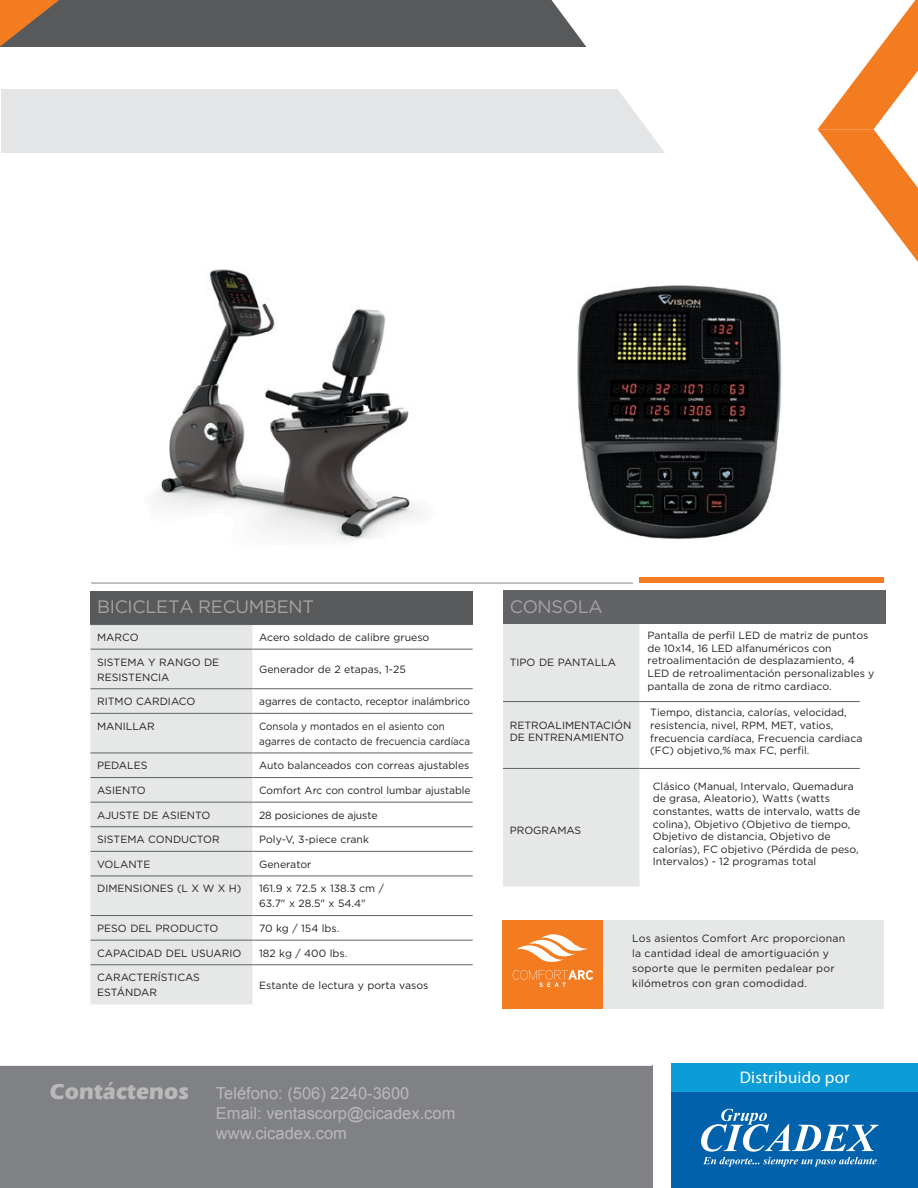
<style>
.page{position:relative;width:918px;height:1188px;background:#fff}
.page>*{position:absolute;margin:0;border:0;box-sizing:border-box;transform-origin:0 0}
.t1{font:18px "Gotham";letter-spacing:-.02em;color:#a9a2a4}
.t2{font:16.8px "Myriad Pro";letter-spacing:.015em;color:#fff}
.t3{font:16.5px/19.8px "Arial";color:#b9b9ba}
.t4{font:10.5px/12.6px "Gotham";color:#231f20}
.t5{font:10.5px/15px "Gotham";letter-spacing:.02em;color:#231f20}
.t6{font:10.5px/15px "Gotham";color:#231f20;scale:.93 1}
.t7{font:10.5px "Gotham";color:#231f20;scale:.96 1}
.s1{font-family:"Eras IT Cby BT";font-weight:700;font-size:22.5px}
</style>
<div class="page">
<hr style="left:91px;top:582px;width:542px;height:2px;background:#adafb2">
<div style="left:640px;top:577px;width:244px;height:6px;background:#f37c20"></div>
<img style="left:577px;top:285px;width:205px;height:254px">
<div style="left:503px;top:921px;width:100px;height:88px;background:#f37c20"></div>
<div style="left:603px;top:921px;width:281px;height:88px;background:#e6e7e7"></div>
<svg style="left:513px;top:970px;width:80px;height:17px"></svg>
<svg style="left:517px;top:934px;width:71px;height:28px"></svg>
<div style="left:90px;top:591px;width:383px;height:34px;background:#58595b"></div>
<div style="left:90px;top:625px;width:162px;height:379px;background:#e6e7e7"></div>
<hr style="left:90px;top:624px;width:162px;height:1px;background:#626366">
<hr style="left:252px;top:624px;width:221px;height:1px;background:#626366">
<hr style="left:90px;top:649px;width:162px;height:1px;background:#626366">
<hr style="left:252px;top:649px;width:221px;height:1px;background:#626366">
<hr style="left:90px;top:688px;width:162px;height:1px;background:#626366">
<hr style="left:252px;top:688px;width:221px;height:1px;background:#626366">
<hr style="left:90px;top:713px;width:162px;height:1px;background:#626366">
<hr style="left:252px;top:713px;width:221px;height:1px;background:#626366">
<hr style="left:90px;top:753px;width:162px;height:1px;background:#626366">
<hr style="left:252px;top:753px;width:221px;height:1px;background:#626366">
<hr style="left:90px;top:777px;width:162px;height:1px;background:#626366">
<hr style="left:252px;top:777px;width:221px;height:1px;background:#626366">
<hr style="left:90px;top:802px;width:162px;height:1px;background:#626366">
<hr style="left:252px;top:802px;width:221px;height:1px;background:#626366">
<hr style="left:90px;top:826px;width:162px;height:1px;background:#626366">
<hr style="left:252px;top:826px;width:221px;height:1px;background:#626366">
<hr style="left:90px;top:851px;width:162px;height:1px;background:#626366">
<hr style="left:252px;top:851px;width:221px;height:1px;background:#626366">
<hr style="left:90px;top:876px;width:162px;height:1px;background:#626366">
<hr style="left:252px;top:876px;width:221px;height:1px;background:#626366">
<hr style="left:90px;top:915px;width:162px;height:1px;background:#626366">
<hr style="left:252px;top:915px;width:221px;height:1px;background:#626366">
<hr style="left:90px;top:940px;width:162px;height:1px;background:#626366">
<hr style="left:252px;top:940px;width:221px;height:1px;background:#626366">
<hr style="left:90px;top:964px;width:162px;height:1px;background:#626366">
<hr style="left:252px;top:964px;width:221px;height:1px;background:#626366">
<div style="left:503px;top:590px;width:382px;height:34px;background:#626366"></div>
<div style="left:503px;top:624px;width:137px;height:263px;background:#e6e7e7"></div>
<hr style="left:503px;top:701px;width:137px;height:1px;background:#626366">
<hr style="left:640px;top:701px;width:220px;height:1px;background:#626366">
<hr style="left:503px;top:768px;width:137px;height:1px;background:#626366">
<hr style="left:640px;top:768px;width:220px;height:1px;background:#626366">
<div style="left:0;top:0;width:711px;height:47px;background:#58595b"></div>
<div style="left:1px;top:89px;width:703px;height:64px;background:#e4e5e6"></div>
<svg style="left:551px;top:0;width:160px;height:153px"></svg>
<svg style="left:818px;top:0;width:100px;height:262px"></svg>
<svg style="left:0;top:0;width:59px;height:47px"></svg>
<div style="left:0;top:1065px;width:652px;height:123px;background:#808184"></div>
<hr style="left:0;top:1064px;width:652px;height:2px;background:#fff">
<div style="left:672px;top:1064px;width:246px;height:124px;background:#0161aa"></div>
<div style="left:672px;top:1064px;width:246px;height:28px;background:#0c9cd8"></div>
<svg style="left:701px;top:1109px;width:178px;height:58px"></svg>
<img style="left:153px;top:269px;width:267px;height:273px">
<h1 class="t1" style="left:97px;top:595px;width:218px">BICICLETA RECUMBENT</h1>
<p class="t4" style="left:97px;top:631px;width:43px">MARCO</p>
<p class="t4" style="left:259px;top:631px;width:172px">Acero soldado de calibre grueso</p>
<p class="t4" style="left:97px;top:654px;width:124px;line-height:15px">SISTEMA Y RANGO DE<br>RESISTENCIA</p>
<p class="t4" style="left:259px;top:663px;width:148px">Generador de 2 etapas, 1-25</p>
<p class="t4" style="left:97px;top:695px;width:100px">RITMO CARDIACO</p>
<p class="t7" style="left:259px;top:695px;width:221px">agarres de contacto, receptor inalámbrico</p>
<p class="t4" style="left:97px;top:720px;width:59px">MANILLAR</p>
<p class="t6" style="left:259px;top:718px;width:228px">Consola y montados en el asiento con agarres de contacto de frecuencia cardíaca</p>
<p class="t4" style="left:97px;top:759px;width:52px">PEDALES</p>
<p class="t4" style="left:259px;top:759px;width:212px">Auto balanceados con correas ajustables</p>
<p class="t4" style="left:97px;top:784px;width:50px">ASIENTO</p>
<p class="t4" style="left:259px;top:784px;width:213px">Comfort Arc con control lumbar ajustable</p>
<p class="t4" style="left:97px;top:808px;width:115px">AJUSTE DE ASIENTO</p>
<p class="t4" style="left:259px;top:808px;width:120px">28 posiciones de ajuste</p>
<p class="t4" style="left:97px;top:833px;width:124px">SISTEMA CONDUCTOR</p>
<p class="t4" style="left:259px;top:833px;width:111px">Poly-V, 3-piece crank</p>
<p class="t4" style="left:97px;top:858px;width:55px">VOLANTE</p>
<p class="t4" style="left:259px;top:858px;width:54px">Generator</p>
<p class="t4" style="left:97px;top:882px;width:146px">DIMENSIONES (L X W X H)</p>
<p class="t4" style="left:259px;top:881px;width:126px;line-height:15px">161.9 x 72.5 x 138.3 cm /<br>63.7" x 28.5" x 54.4"</p>
<p class="t4" style="left:97px;top:922px;width:123px">PESO DEL PRODUCTO</p>
<p class="t4" style="left:259px;top:922px;width:82px">70 kg / 154 lbs.</p>
<p class="t4" style="left:97px;top:946px;width:146px">CAPACIDAD DEL USUARIO</p>
<p class="t4" style="left:259px;top:946px;width:90px">182 kg / 400 lbs.</p>
<p class="t4" style="left:97px;top:970px;width:104px;line-height:15px">CARACTERÍSTICAS<br>ESTÁNDAR</p>
<p class="t4" style="left:259px;top:979px;width:171px">Estante de lectura y porta vasos</p>
<h3 class="t3" style="left:216px;top:1084px;width:241px;text-indent:-166px"><span class="s1">Contáctenos</span> Teléfono: (506) 2240-3600<br>Email: ventascorp@cicadex.com www.cicadex.com</h3>
<h1 class="t1" style="left:510px;top:595px;width:94px">CONSOLA</h1>
<p class="t4" style="left:510px;top:655px;width:108px">TIPO DE PANTALLA</p>
<p class="t4" style="left:510px;top:718px;width:123px">RETROALIMENTACIÓN<br>DE ENTRENAMIENTO</p>
<p class="t4" style="left:510px;top:823px;width:73px">PROGRAMAS</p>
<p class="t4" style="left:648px;top:629px;width:228px">Pantalla de perfil LED de matriz de puntos de 10x14, 16 LED alfanuméricos con retroalimentación de desplazamiento, 4<br>LED de retroalimentación personalizables y pantalla de zona de ritmo cardiaco.</p>
<p class="t4" style="left:650px;top:706px;width:214px">Tiempo, distancia, calorías, velocidad, resistencia, nivel, RPM, MET, vatios, frecuencia cardíaca, Frecuencia cardiaca (FC) objetivo,% max FC, perfil.</p>
<p class="t4" style="left:653px;top:780px;width:209px">Clásico (Manual, Intervalo, Quemadura de grasa, Aleatorio), Watts (watts constantes, watts de intervalo, watts de colina), Objetivo (Objetivo de tiempo, Objetivo de distancia, Objetivo de calorías), FC objetivo (Pérdida de peso, Intervalos) - 12 programas total</p>
<p class="t5" style="left:632px;top:931px;width:215px">Los asientos Comfort Arc proporcionan la cantidad ideal de amortiguación y soporte que le permiten pedalear por kilómetros con gran comodidad.</p>
<h2 class="t2" style="left:740px;top:1068px;width:111px">Distribuido por</h2>
</div>
